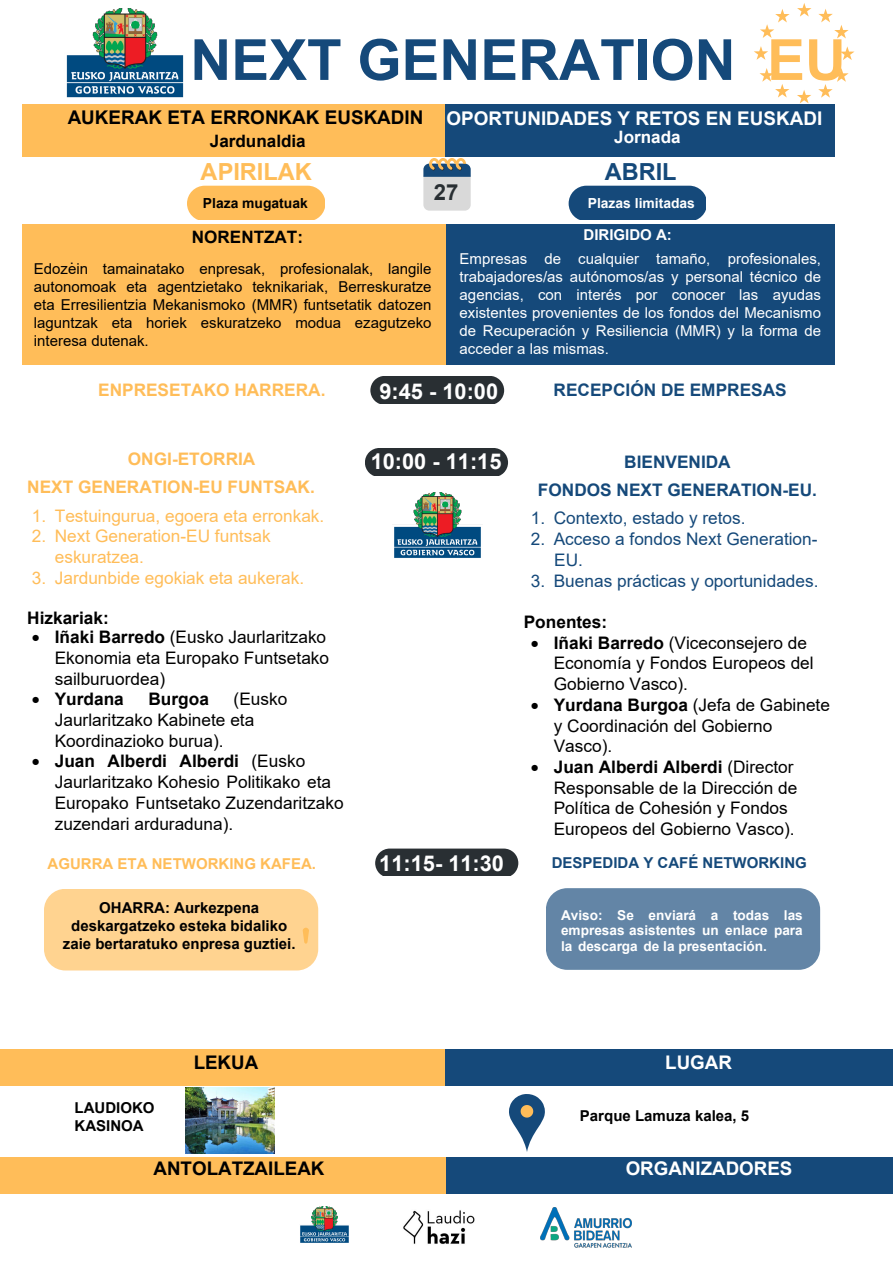
<style>
.page{position:relative;width:893px;height:1263px;background:#fff}
.page>*{position:absolute;margin:0;border:0;box-sizing:border-box;transform-origin:0 0}
.t1{font:700 56.7px "Arial";color:#15497a}
.t2{font:700 23.55px "Arial";color:#ffbd59}
.t3{font:700 23.55px "Arial";color:#15497a}
.t4{font:700 22.2px "Arial";color:#292f33}
.t5{font:700 21.83px "Arial";color:#fff}
.t6{font:700 18.9px "Arial";color:#fff}
.t7{font:700 18.75px "Arial";color:#000}
.t8{font:700 18.75px "Arial";color:#fff}
.t9{font:17.25px/20.7px "Arial";color:#000}
.t10{font:17.25px/20.7px "Arial";color:#ffbd59}
.t11{font:17.25px/20.7px "Arial";color:#15497a}
.t12{font:700 17.25px/28.2px "Arial";color:#ffbd59}
.t13{font:700 17.25px/28.2px "Arial";color:#15497a;text-align:center}
.t14{font:700 17.25px "Arial";color:#000}
.t15{font:700 17.1px "Arial";color:#000}
.t16{font:700 17.1px "Arial";color:#fff}
.t17{font:15px/18px "Arial";color:#fff;text-align:justify}
.t18{font:15px/18px "Arial";color:#000;text-align:justify}
.t19{font:700 15px/18px "Arial";color:#000}
.t20{font:700 15px "Arial";color:#ffbd59}
.t21{font:700 15px "Arial";color:#15497a}
.t22{font:700 15px "Arial";color:#fff}
.t23{font:700 13.88px "Arial";color:#fff}
.t24{font:700 13.88px "Arial";color:#000}
.t25{font:700 13.58px/15.3px "Arial";color:#fff;text-align:justify}
.s1{color:#ffbd59}
.s2{color:#000}
.s3{font-weight:700}
</style>
<div class="page">
<div style="left:65px;top:104px;width:769px;height:53px;background:#15497a"></div>
<svg style="left:797px;top:3px;width:14px;height:14px"></svg>
<svg style="left:818px;top:9px;width:30px;height:29px"></svg>
<svg style="left:840px;top:46px;width:14px;height:14px"></svg>
<svg style="left:818px;top:68px;width:30px;height:30px"></svg>
<svg style="left:797px;top:90px;width:14px;height:13px"></svg>
<svg style="left:759px;top:68px;width:30px;height:30px"></svg>
<svg style="left:754px;top:46px;width:14px;height:14px"></svg>
<svg style="left:760px;top:9px;width:29px;height:29px"></svg>
<div style="left:101px;top:224px;width:733px;height:140px;background:#15497a"></div>
<div style="left:23px;top:104px;width:422px;height:53px;background:#ffbd59"></div>
<svg style="left:423px;top:158px;width:48px;height:53px;background:#b6bbbd"></svg>
<div style="left:568px;top:186px;width:137px;height:34px;background:#15497a"></div>
<div style="left:187px;top:186px;width:137px;height:34px;background:#ffbd59"></div>
<div style="left:23px;top:224px;width:423px;height:140px;background:#ffbd59"></div>
<div style="left:370px;top:376px;width:134px;height:27px;background:#292f33"></div>
<div style="left:365px;top:448px;width:143px;height:27px;background:#292f33"></div>
<div style="left:0;top:1157px;width:447px;height:36px;background:#ffbd59"></div>
<div style="left:446px;top:1157px;width:447px;height:36px;background:#15497a"></div>
<div style="left:0;top:1049px;width:446px;height:37px;background:#ffbd59"></div>
<div style="left:445px;top:1049px;width:448px;height:37px;background:#15497a"></div>
<div style="left:546px;top:888px;width:274px;height:82px;background:#6385a6;border-radius:21px"></div>
<div style="left:44px;top:889px;width:274px;height:81px;background:#ffd390;border-radius:21px"></div>
<svg style="left:375px;top:848px;width:143px;height:28px;background:#353a3e"></svg>
<img style="left:66px;top:8px;width:118px;height:90px">
<img style="left:300px;top:1206px;width:49px;height:37px">
<svg style="left:509px;top:1094px;width:36px;height:58px"></svg>
<img style="left:393px;top:492px;width:89px;height:66px">
<img style="left:403px;top:1210px;width:72px;height:34px">
<img style="left:186px;top:1087px;width:88px;height:67px">
<img style="left:540px;top:1207px;width:92px;height:40px">
<svg style="left:302px;top:928px;width:7px;height:15px"></svg>
<h1 class="t1" style="left:190px;top:20px;width:657px">NEXT GENERATION <span class="s1">EU</span></h1>
<p class="t6" style="left:68px;top:105px;width:756px"><span class="s2">AUKERAK ETA ERRONKAK EUSKADIN</span> OPORTUNIDADES Y RETOS EN EUSKADI</p>
<p class="t15" style="left:210px;top:129px;width:97px">Jardunaldia</p>
<p class="t16" style="left:614px;top:125px;width:68px">Jornada</p>
<h2 class="t3" style="left:605px;top:155px;width:73px">ABRIL</h2>
<h2 class="t2" style="left:201px;top:155px;width:113px">APIRILAK</h2>
<p class="t4" style="left:434px;top:177px;width:26px">27</p>
<p class="t24" style="left:203px;top:193px;width:106px">Plaza mugatuak</p>
<p class="t23" style="left:588px;top:193px;width:109px">Plazas limitadas</p>
<p class="t15" style="left:192px;top:225px;width:113px">NORENTZAT:</p>
<p class="t22" style="left:583px;top:224px;width:90px">DIRIGIDO A:</p>
<p class="t18" style="left:34px;top:259px;width:399px">Edozein tamainatako enpresak, profesionalak, langile autonomoak eta agentzietako teknikariak, Berreskuratze eta Erresilientzia Mekanismoko (MMR) funtsetatik datozen laguntzak eta horiek eskuratzeko modua ezagutzeko interesa dutenak.</p>
<p class="t17" style="left:459px;top:249px;width:363px">Empresas de cualquier tamaño, profesionales, trabajadores/as autónomos/as y personal técnico de agencias, con interés por conocer las ayudas existentes provenientes de los fondos del Mecanismo de Recuperación y Resiliencia (MMR) y la forma de acceder a las mismas.</p>
<p class="t18" style="left:70px;top:250px;width:6px">.</p>
<p class="t12" style="left:98px;top:376px;width:229px">ENPRESETAKO HARRERA.</p>
<p class="t12" style="left:27px;top:445px;width:289px;text-indent:101px">ONGI-ETORRIA<br>NEXT GENERATION-EU FUNTSAK.</p>
<p class="t10" style="left:32px;top:505px;width:294px">1. Testuingurua, egoera eta erronkak.</p>
<p class="t10" style="left:55px;top:526px;width:217px;text-indent:-23px">2. Next Generation-EU funtsak eskuratzea.</p>
<p class="t10" style="left:32px;top:567px;width:274px">3. Jardunbide egokiak eta aukerak.</p>
<p class="t14" style="left:27px;top:605px;width:83px">Hizkariak:</p>
<p class="t9" style="left:55px;top:627px;width:276px;text-indent:-23px">• <span class="s3">Iñaki Barredo</span> (Eusko Jaurlaritzako<br>Ekonomia eta Europako Funtsetako sailburuordea)</p>
<p class="t14" style="left:32px;top:687px;width:94px">• Yurdana</p>
<p class="t14" style="left:148px;top:687px;width:62px">Burgoa</p>
<p class="t9" style="left:55px;top:689px;width:234px;text-indent:179px">(Eusko<br>Jaurlaritzako Kabinete eta<br>Koordinazioko burua).</p>
<p class="t9" style="left:55px;top:751px;width:290px;text-indent:-23px">• <span class="s3">Juan Alberdi Alberdi</span> (Eusko<br>Jaurlaritzako Kohesio Politikako eta<br>Europako Funtsetako Zuzendaritzako zuzendari arduraduna).</p>
<p class="t20" style="left:48px;top:853px;width:270px">AGURRA ETA NETWORKING KAFEA.</p>
<p class="t19" style="left:63px;top:899px;width:234px;text-align:center">OHARRA: Aurkezpena deskargatzeko esteka bidaliko zaie bertaratuko enpresa guztiei.</p>
<p class="t5" style="left:379px;top:376px;width:120px">9:45 - 10:00</p>
<p class="t13" style="left:553px;top:375px;width:234px">RECEPCIÓN DE EMPRESAS</p>
<p class="t5" style="left:371px;top:446px;width:132px">10:00 - 11:15</p>
<p class="t5" style="left:379px;top:848px;width:126px">11:15- 11:30</p>
<p class="t13" style="left:538px;top:448px;width:280px">BIENVENIDA<br>FONDOS NEXT GENERATION-EU.</p>
<p class="t11" style="left:531px;top:508px;width:216px">1. Contexto, estado y retos.</p>
<p class="t11" style="left:554px;top:529px;width:265px;text-indent:-24px">2. Acceso a fondos Next Generation-<br>EU.</p>
<p class="t11" style="left:531px;top:570px;width:289px">3. Buenas prácticas y oportunidades.</p>
<p class="t14" style="left:524px;top:610px;width:85px">Ponentes:</p>
<p class="t9" style="left:554px;top:632px;width:261px;text-indent:-23px">• <span class="s3">Iñaki Barredo</span> (Viceconsejero de<br>Economía y Fondos Europeos del<br>Gobierno Vasco).</p>
<p class="t9" style="left:554px;top:694px;width:278px;text-indent:-23px">• <span class="s3">Yurdana Burgoa</span> (Jefa de Gabinete y Coordinación del Gobierno<br>Vasco).</p>
<p class="t9" style="left:554px;top:756px;width:245px;text-indent:-23px">• <span class="s3">Juan Alberdi Alberdi</span> (Director<br>Responsable de la Dirección de<br>Política de Cohesión y Fondos<br>Europeos del Gobierno Vasco).</p>
<p class="t21" style="left:552px;top:852px;width:257px">DESPEDIDA Y CAFÉ NETWORKING</p>
<p class="t25" style="left:561px;top:908px;width:243px">Aviso: Se enviará a todas las empresas asistentes un enlace para la descarga de la presentación.</p>
<p class="t7" style="left:194px;top:1049px;width:66px">LEKUA</p>
<p class="t8" style="left:665px;top:1049px;width:68px">LUGAR</p>
<p class="t19" style="left:75px;top:1099px;width:82px">LAUDIOKO<br>KASINOA</p>
<p class="t19" style="left:580px;top:1107px;width:171px">Parque Lamuza kalea, 5</p>
<p class="t7" style="left:153px;top:1155px;width:172px">ANTOLATZAILEAK</p>
<p class="t8" style="left:625px;top:1155px;width:168px">ORGANIZADORES</p>
</div>
